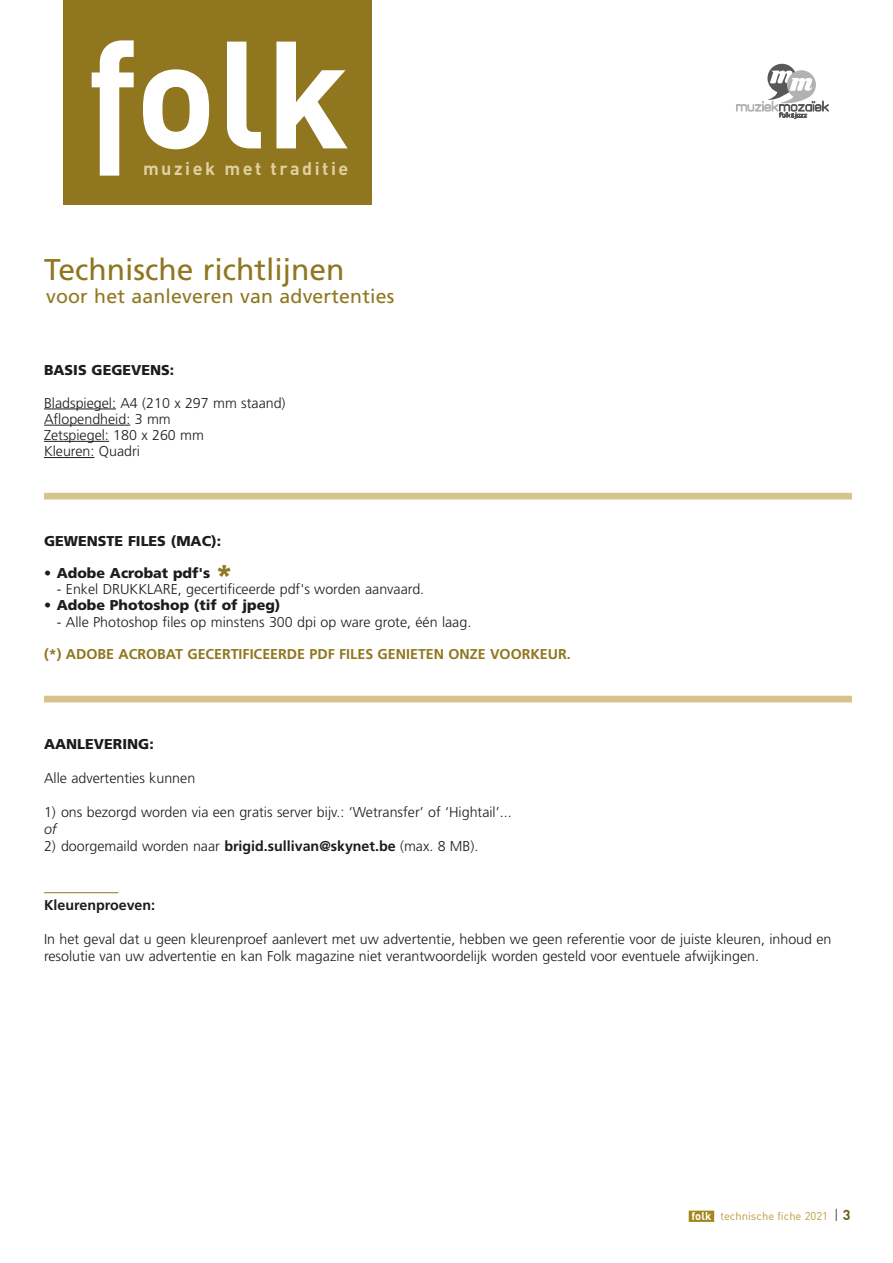
<style>
.page{position:relative;width:893px;height:1263px;background:#fff}
.page>*{position:absolute;margin:0;border:0;box-sizing:border-box;transform-origin:0 0}
.t1{font:30px "Frutiger";color:#8f761f}
.t2{font:900 30px "Frutiger";color:#8f761f}
.t3{font:19.5px "Frutiger";letter-spacing:.01em;color:#8f761f}
.t4{font:700 18px "DIN";letter-spacing:.14em;color:#e1d09e}
.t5{font:300 14.25px/16.2px "Frutiger";color:#1c1c1c}
.t6{font:900 14.25px "Frutiger";color:#1c1c1c}
.t7{font:700 14.25px "Frutiger";color:#8f761f}
.t8{font:700 14.25px "Frutiger";color:#1c1c1c}
.t9{font:italic 300 14.25px "Frutiger";color:#1c1c1c}
.t10{font:11.25px "DIN";color:#b89e3a}
.s1{font-weight:700}
.s2{font-weight:700;color:#fff}
.s3{font-weight:300;font-size:14.25px;color:#1c1c1c}
.s4{font-weight:700;font-size:14.25px;color:#715b1b}
</style>
<div class="page">
<hr style="left:44px;top:409px;width:72px;height:1px;background:#1c1c1c">
<hr style="left:44px;top:425px;width:86px;height:1px;background:#1c1c1c">
<hr style="left:44px;top:441px;width:65px;height:1px;background:#1c1c1c">
<hr style="left:44px;top:457px;width:50px;height:1px;background:#1c1c1c">
<div style="left:44px;top:493px;width:808px;height:6px;background:#d6c48b"></div>
<div style="left:44px;top:696px;width:808px;height:6px;background:#d6c48b"></div>
<hr style="left:44px;top:892px;width:74px;height:1px;background:#8f761f">
<div style="left:64px;top:0;width:308px;height:204px;background:#8f761f"></div>
<svg style="left:92px;top:40px;width:256px;height:136px"></svg>
<div style="left:689px;top:1210px;width:25px;height:12px;background:#a2871b"></div>
<svg style="left:736px;top:64px;width:93px;height:55px"></svg>
<p class="t4" style="left:143px;top:157px;width:207px">muziek met traditie</p>
<h1 class="t1" style="left:44px;top:252px;width:302px">Technische richtlijnen</h1>
<h2 class="t3" style="left:46px;top:285px;width:350px">voor het aanleveren van advertenties</h2>
<p class="t6" style="left:44px;top:361px;width:132px">BASIS GEGEVENS:</p>
<p class="t5" style="left:44px;top:394px;width:243px">Bladspiegel: A4 (210 x 297 mm staand)<br>Aflopendheid: 3 mm<br>Zetspiegel: 180 x 260 mm<br>Kleuren: Quadri</p>
<p class="t6" style="left:44px;top:532px;width:179px">GEWENSTE FILES (MAC):</p>
<p class="t6" style="left:44px;top:564px;width:168px">• Adobe Acrobat pdf's</p>
<p class="t5" style="left:57px;top:581px;width:369px">- Enkel DRUKKLARE, gecertificeerde pdf's worden aanvaard.</p>
<h1 class="t2" style="left:215px;top:557px;width:20px">*</h1>
<p class="t6" style="left:44px;top:597px;width:238px">• Adobe Photoshop (tif of jpeg)</p>
<p class="t5" style="left:57px;top:614px;width:416px">- Alle Photoshop files op minstens 300 dpi op ware grote, één laag.</p>
<p class="t7" style="left:44px;top:646px;width:528px">(*) ADOBE ACROBAT GECERTIFICEERDE PDF FILES GENIETEN ONZE VOORKEUR.</p>
<p class="t6" style="left:44px;top:735px;width:111px">AANLEVERING:</p>
<p class="t5" style="left:44px;top:770px;width:153px">Alle advertenties kunnen</p>
<p class="t5" style="left:44px;top:804px;width:469px">1) ons bezorgd worden via een gratis server bijv.: ‘Wetransfer’ of ‘Hightail’...</p>
<p class="t9" style="left:44px;top:821px;width:14px">of</p>
<p class="t5" style="left:44px;top:838px;width:436px">2) doorgemaild worden naar <span class="s1">brigid.sullivan@skynet.be</span> (max. 8 MB).</p>
<p class="t8" style="left:44px;top:897px;width:113px">Kleurenproeven:</p>
<p class="t5" style="left:44px;top:931px;width:789px;line-height:17.1px">In het geval dat u geen kleurenproef aanlevert met uw advertentie, hebben we geen referentie voor de juiste kleuren, inhoud en resolutie van uw advertentie en kan Folk magazine niet verantwoordelijk worden gesteld voor eventuele afwijkingen.</p>
<p class="t10" style="left:692px;top:1209px;width:160px"><span class="s2">folk</span> technische fiche 2021 <span class="s3">|</span> <span class="s4">3</span></p>
</div>
